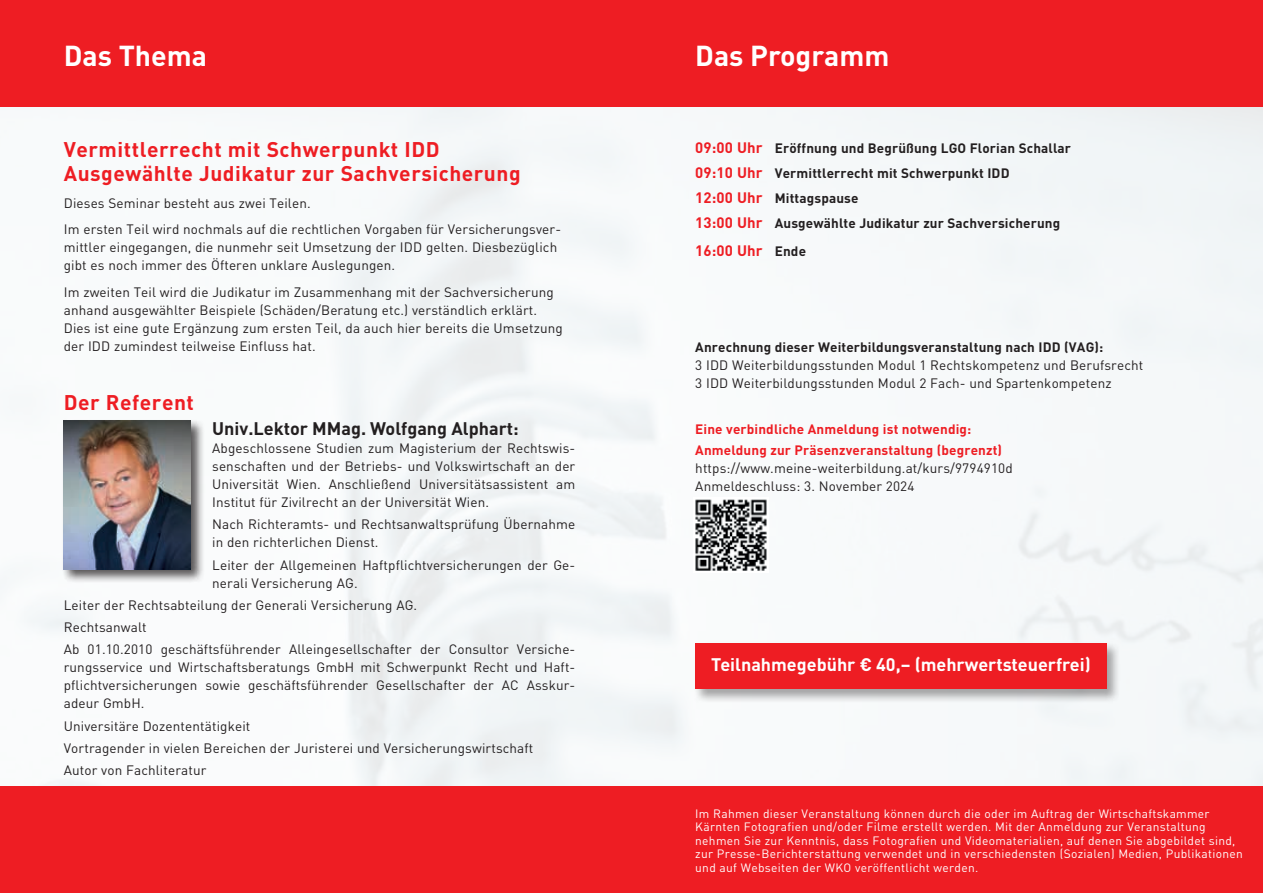
<style>
.page{position:relative;width:1263px;height:893px;background:#fff}
.page>*{position:absolute;margin:0;border:0;box-sizing:border-box;transform-origin:0 0}
.t1{font:700 28.5px "DIN Pro";color:#fff}
.t2{font:700 21px/24px "DIN Pro";letter-spacing:.025em;color:#ee1d23}
.t3{font:700 18px "DIN Pro";color:#fff}
.t4{font:700 18px "DIN Pro";color:#231f20}
.t5{font:700 15px "DIN Pro";letter-spacing:.01em;color:#ee1d23}
.t6{font:13.5px/18px "DIN Pro";letter-spacing:.01em;color:#231f20}
.t7{font:700 13.5px/25px "DIN Pro";letter-spacing:.01em;color:#231f20}
.t8{font:700 13.5px/20.7px "DIN Pro";letter-spacing:.01em;color:#ee1d23}
.t9{font:12px/13.5px "DIN Pro";letter-spacing:.025em;color:#fff}
.s1{font-size:15px;color:#ee1d23}
.s2{font-size:13.5px;color:#231f20}
</style>
<div class="page">
<img style="left:0;top:106px;width:1263px;height:681px">
<div style="left:0;top:0;width:1263px;height:106px;background:#ee1d23"></div>
<div style="left:0;top:787px;width:1263px;height:106px;background:#ee1d23"></div>
<div style="left:62px;top:418px;width:143px;height:165px;background:#231f20;opacity:.75"></div>
<img style="left:64px;top:420px;width:127px;height:149px">
<div style="left:693px;top:641px;width:428px;height:63px;background:#231f20;opacity:.4"></div>
<div style="left:695px;top:643px;width:412px;height:46px;background:#ee1d23"></div>
<img style="left:693px;top:497px;width:76px;height:76px">
<h1 class="t1" style="left:64px;top:37px;width:145px">Das Thema</h1>
<h1 class="t1" style="left:695px;top:37px;width:195px">Das Programm</h1>
<h2 class="t2" style="left:64px;top:137px;width:458px">Vermittlerrecht mit Schwerpunkt IDD<br>Ausgewählte Judikatur zur Sachversicherung</h2>
<p class="t6" style="left:64px;top:189px;width:499px;line-height:26.5px">Dieses Seminar besteht aus zwei Teilen.<br>Im ersten Teil wird nochmals auf die rechtlichen Vorgaben für Versicherungsver-</p>
<p class="t6" style="left:64px;top:238px;width:495px">mittler eingegangen, die nunmehr seit Umsetzung der IDD gelten. Diesbezüglich gibt es noch immer des Öfteren unklare Auslegungen.</p>
<p class="t6" style="left:64px;top:282px;width:500px">Im zweiten Teil wird die Judikatur im Zusammenhang mit der Sachversicherung anhand ausgewählter Beispiele (Schäden/Beratung etc.) verständlich erklärt.<br>Dies ist eine gute Ergänzung zum ersten Teil, da auch hier bereits die Umsetzung der IDD zumindest teilweise Einfluss hat.</p>
<h2 class="t2" style="left:64px;top:390px;width:132px">Der Referent</h2>
<h3 class="t4" style="left:212px;top:416px;width:308px">Univ.Lektor MMag. Wolfgang Alphart:</h3>
<p class="t6" style="left:212px;top:439px;width:365px;text-align:justify">Abgeschlossene Studien zum Magisterium der Rechtswis&shy;senschaften und der Betriebs- und Volkswirtschaft an der Universität Wien. Anschließend Universitätsassistent am Institut für Zivilrecht an der Universität Wien.</p>
<p class="t6" style="left:212px;top:515px;width:365px">Nach Richteramts- und Rechtsanwaltsprüfung Übernahme in den richterlichen Dienst.</p>
<p class="t6" style="left:212px;top:555px;width:365px">Leiter der Allgemeinen Haftpflichtversicherungen der Ge&shy;nerali Versicherung AG.</p>
<p class="t6" style="left:64px;top:593px;width:513px;line-height:22.2px">Leiter der Rechtsabteilung der Generali Versicherung AG.<br>Rechtsanwalt<br>Ab 01.10.2010 geschäftsführender Alleingesellschafter der Consultor Versiche-</p>
<p class="t6" style="left:64px;top:658px;width:513px;text-align:justify">rungsservice und Wirtschaftsberatungs GmbH mit Schwerpunkt Recht und Haft&shy;pflichtversicherungen sowie geschäftsführender Gesellschafter der AC Asskur&shy;adeur GmbH.</p>
<p class="t6" style="left:64px;top:714px;width:471px;line-height:22.2px">Universitäre Dozententätigkeit<br>Vortragender in vielen Bereichen der Juristerei und Versicherungswirtschaft<br>Autor von Fachliteratur</p>
<p class="t7" style="left:695px;top:135px;width:377px"><span class="s1">09:00 Uhr</span> Eröffnung und Begrüßung LGO Florian Schallar <span class="s1">09:10 Uhr</span> Vermittlerrecht mit Schwerpunkt IDD<br><span class="s1">12:00 Uhr</span> Mittagspause<br><span class="s1">13:00 Uhr</span> Ausgewählte Judikatur zur Sachversicherung</p>
<p class="t5" style="left:695px;top:240px;width:112px">16:00 Uhr <span class="s2">Ende</span></p>
<p class="t7" style="left:695px;top:334px;width:409px">Anrechnung dieser Weiterbildungsveranstaltung nach IDD (VAG):</p>
<p class="t6" style="left:695px;top:356px;width:450px">3 IDD Weiterbildungsstunden Modul 1 Rechtskompetenz und Berufsrecht<br>3 IDD Weiterbildungsstunden Modul 2 Fach- und Spartenkompetenz</p>
<p class="t8" style="left:695px;top:418px;width:308px">Eine verbindliche Anmeldung ist notwendig:<br>Anmeldung zur Präsenzveranstaltung (begrenzt)</p>
<p class="t6" style="left:695px;top:458px;width:319px">https://www.meine-weiterbildung.at/kurs/9794910d<br>Anmeldeschluss: 3. November 2024</p>
<h3 class="t3" style="left:711px;top:652px;width:381px">Teilnahmegebühr € 40,– (mehrwertsteuerfrei)</h3>
<p class="t9" style="left:695px;top:806px;width:549px">Im Rahmen dieser Veranstaltung können durch die oder im Auftrag der Wirtschaftskammer Kärnten Fotografien und/oder Filme erstellt werden. Mit der Anmeldung zur Veranstaltung nehmen Sie zur Kenntnis, dass Fotografien und Videomaterialien, auf denen Sie abgebildet sind, zur Presse-Berichterstattung verwendet und in verschiedensten (Sozialen) Medien, Publikationen und auf Webseiten der WKO veröffentlicht werden.</p>
</div>
